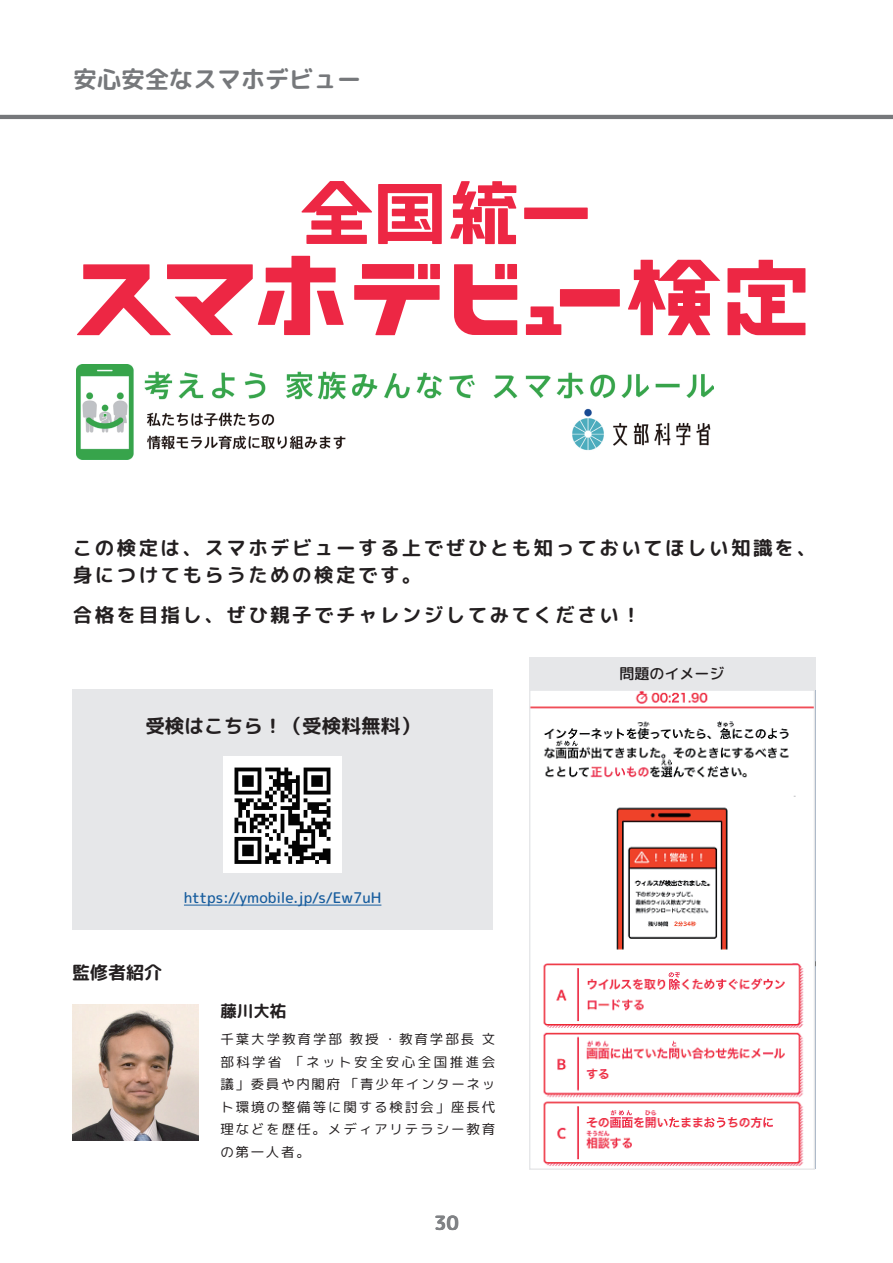
<style>
.page{position:relative;width:893px;height:1263px;background:#fff}
.page>*{position:absolute;margin:0;border:0;box-sizing:border-box;transform-origin:0 0}
.t1{font:24px "rounded mplus 1 p bold";color:#76787b}
.t2{font:19.65px "rounded mplus 1 p bold";color:#231f20}
.t3{font:19.5px/27px "rounded mplus 1 p bold";letter-spacing:.125em;color:#231f20}
.t4{font:19.5px "rounded mplus 1 p bold";color:#808285}
.t5{font:18px "rounded mplus 1 p bold";color:#231f20}
.t6{font:16.5px "rounded mplus 1 p bold";color:#231f20}
.t7{font:15px "rounded mplus 1 p medium";color:#231f20}
.t8{font:14.7px "rounded mplus 1 p medium";color:#175d9e}
.t9{font:13.5px/22.5px "rounded mplus 1 p regular";letter-spacing:.14em;color:#231f20;text-align:justify}
</style>
<div class="page">
<hr style="left:0;top:115px;width:893px;height:4px;background:#76787b">
<div style="left:72px;top:689px;width:421px;height:241px;background:#e6e7e9"></div>
<hr style="left:184px;top:905px;width:197px;height:1px;background:#175d9e">
<img style="left:531px;top:691px;width:282px;height:475px">
<div style="left:529px;top:689px;width:286px;height:481px;border:1px solid #e6e7e9"></div>
<img style="left:224px;top:757px;width:118px;height:116px">
<img style="left:72px;top:1004px;width:127px;height:136px">
<svg style="left:301px;top:181px;width:287px;height:63px"></svg>
<svg style="left:77px;top:256px;width:267px;height:79px"></svg>
<svg style="left:354px;top:264px;width:266px;height:71px"></svg>
<svg style="left:628px;top:260px;width:177px;height:75px"></svg>
<img style="left:77px;top:364px;width:636px;height:95px">
<div style="left:529px;top:657px;width:286px;height:32px;background:#e6e7e9"></div>
<h1 class="t1" style="left:73px;top:62px;width:290px">安心安全なスマホデビュー</h1>
<h3 class="t3" style="left:73px;top:535px;width:745px">この検定は、スマホデビューする上でぜひとも知っておいてほしい知識を、身につけてもらうための検定です。</h3>
<h3 class="t3" style="left:73px;top:601px;width:569px">合格を目指し、ぜひ親子でチャレンジしてみてください！</h3>
<h2 class="t2" style="left:145px;top:712px;width:276px">受検はこちら！（受検料無料）</h2>
<h3 class="t5" style="left:72px;top:960px;width:91px">監修者紹介</h3>
<p class="t8" style="left:184px;top:887px;width:199px">https://ymobile.jp/s/Ew7uH</p>
<p class="t6" style="left:220px;top:999px;width:67px">藤川大祐</p>
<p class="t9" style="left:220px;top:1028px;width:276px">千葉大学教育学部 教授・教育学部長 文部科学省 「ネット安全安心全国推進会議」委員や内閣府「青少年インターネット環境の整備等に関する検討会」座長代理などを歴任。メディアリテラシー教育の第一人者。</p>
<h3 class="t4" style="left:434px;top:1208px;width:26px">30</h3>
<p class="t7" style="left:620px;top:663px;width:106px">問題のイメージ</p>
</div>
